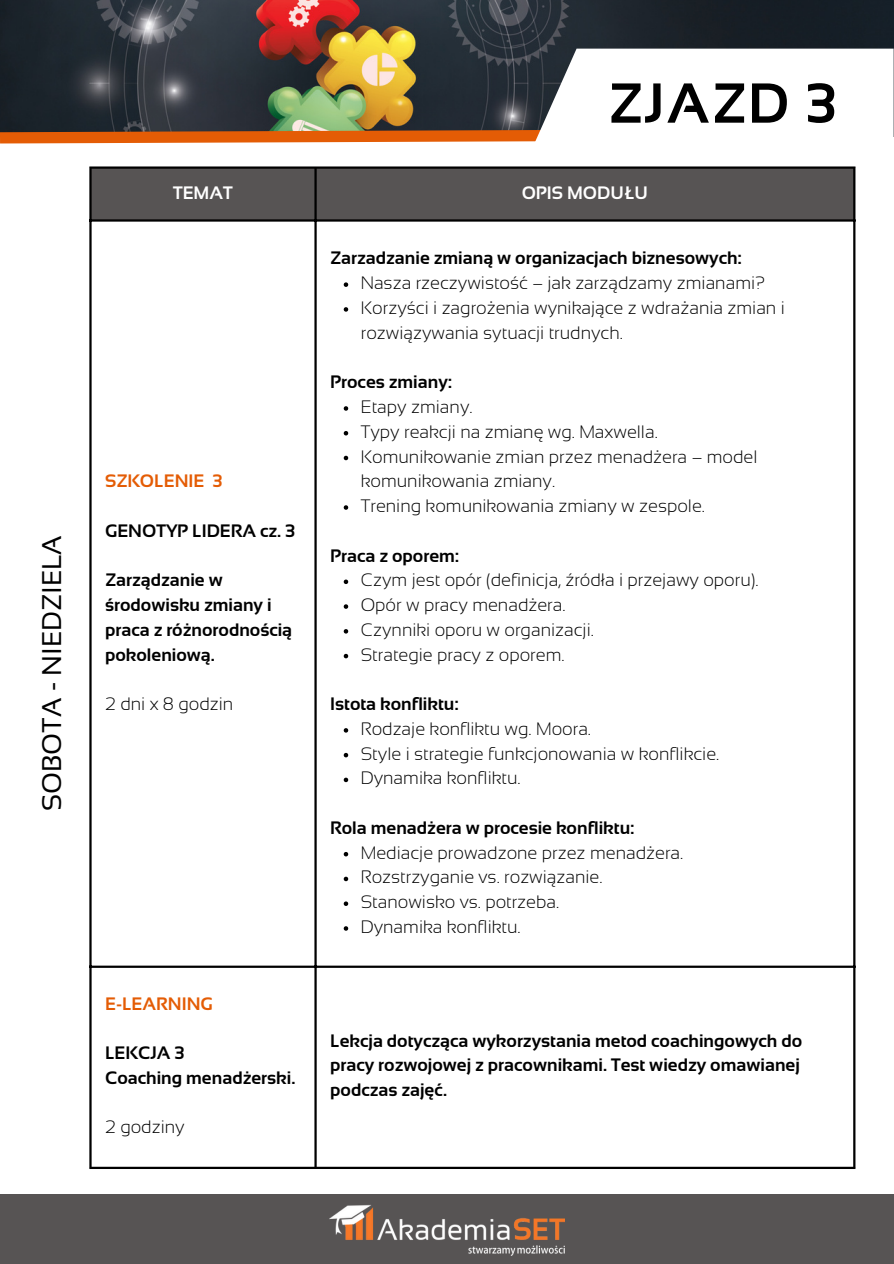
<style>
.page{position:relative;width:894px;height:1264px;background:#fff}
.page>*{position:absolute;margin:0;border:0;box-sizing:border-box;transform-origin:0 0}
.t1{font:700 56.1px "Sansation";letter-spacing:.035em;color:#000}
.t2{font:27px "Sansation";color:#000}
.t3{font:300 18px/24.8px "Sansation";color:#000}
.t4{font:700 18px/24.8px "Sansation";color:#000}
.t5{font:700 18px "Sansation";color:#e45c05}
.t6{font:700 18px "Sansation";color:#fff}
</style>
<div class="page">
<img style="left:0;top:0;width:893px;height:124px">
<svg style="left:0;top:124px;width:509px;height:20px;background:#a9612e"></svg>
<svg style="left:509px;top:49px;width:384px;height:301px"></svg>
<div style="left:0;top:1194px;width:893px;height:69px;background:#575454"></div>
<img style="left:329px;top:1204px;width:235px;height:51px">
<div style="left:92px;top:169px;width:761px;height:50px;background:#575454"></div>
<svg style="left:343px;top:282px;width:5px;height:5px"></svg>
<svg style="left:343px;top:307px;width:5px;height:5px"></svg>
<svg style="left:343px;top:406px;width:5px;height:5px"></svg>
<svg style="left:343px;top:431px;width:5px;height:4px"></svg>
<svg style="left:343px;top:456px;width:5px;height:4px"></svg>
<svg style="left:343px;top:505px;width:5px;height:5px"></svg>
<svg style="left:343px;top:579px;width:5px;height:5px"></svg>
<svg style="left:343px;top:604px;width:5px;height:5px"></svg>
<svg style="left:343px;top:629px;width:5px;height:4px"></svg>
<svg style="left:343px;top:654px;width:5px;height:4px"></svg>
<svg style="left:343px;top:728px;width:5px;height:4px"></svg>
<svg style="left:343px;top:753px;width:5px;height:4px"></svg>
<svg style="left:343px;top:777px;width:5px;height:5px"></svg>
<svg style="left:343px;top:852px;width:5px;height:4px"></svg>
<svg style="left:343px;top:876px;width:5px;height:5px"></svg>
<svg style="left:343px;top:901px;width:5px;height:5px"></svg>
<svg style="left:343px;top:926px;width:5px;height:4px"></svg>
<hr style="left:89px;top:169px;width:3px;height:997px;background:#000">
<hr style="left:314px;top:169px;width:2px;height:997px;background:#000">
<hr style="left:853px;top:169px;width:2px;height:997px;background:#000">
<hr style="left:89px;top:166px;width:766px;height:3px;background:#000">
<hr style="left:89px;top:219px;width:766px;height:3px;background:#000">
<hr style="left:89px;top:965px;width:766px;height:2px;background:#000">
<hr style="left:89px;top:1166px;width:766px;height:2px;background:#000">
<h2 class="t2" style="left:37px;top:811px;width:278px;rotate:-90deg">SOBOTA - NIEDZIELA</h2>
<h1 class="t1" style="left:608px;top:72px;width:229px">ZJAZD 3</h1>
<p class="t6" style="left:173px;top:183px;width:61px">TEMAT</p>
<p class="t6" style="left:521px;top:183px;width:128px">OPIS MODUŁU</p>
<p class="t5" style="left:105px;top:471px;width:118px">SZKOLENIE 3</p>
<p class="t4" style="left:105px;top:518px;width:191px">GENOTYP LIDERA cz. 3</p>
<p class="t4" style="left:105px;top:567px;width:189px">Zarządzanie w środowisku zmiany i praca z różnorodnością pokoleniową.</p>
<p class="t3" style="left:105px;top:691px;width:130px">2 dni x 8 godzin</p>
<p class="t5" style="left:105px;top:993px;width:109px">E-LEARNING</p>
<p class="t4" style="left:105px;top:1040px;width:192px">LEKCJA 3<br>Coaching menadżerski.</p>
<p class="t3" style="left:105px;top:1114px;width:81px">2 godziny</p>
<p class="t4" style="left:330px;top:246px;width:413px">Zarzadzanie zmianą w organizacjach biznesowych:</p>
<p class="t3" style="left:361px;top:270px;width:425px">Nasza rzeczywistość – jak zarządzamy zmianami?<br>Korzyści i zagrożenia wynikające z wdrażania zmian i rozwiązywania sytuacji trudnych.</p>
<p class="t4" style="left:330px;top:369px;width:123px">Proces zmiany:</p>
<p class="t3" style="left:361px;top:394px;width:398px">Etapy zmiany.<br>Typy reakcji na zmianę wg. Maxwella.<br>Komunikowanie zmian przez menadżera – model komunikowania zmiany.<br>Trening komunikowania zmiany w zespole.</p>
<p class="t4" style="left:330px;top:543px;width:130px">Praca z oporem:</p>
<p class="t3" style="left:361px;top:567px;width:399px">Czym jest opór (definicja, źródła i przejawy oporu).<br>Opór w pracy menadżera.<br>Czynniki oporu w organizacji.<br>Strategie pracy z oporem.</p>
<p class="t4" style="left:330px;top:691px;width:130px">Istota konfliktu:</p>
<p class="t3" style="left:361px;top:716px;width:360px">Rodzaje konfliktu wg. Moora.<br>Style i strategie funkcjonowania w konflikcie.<br>Dynamika konfliktu.</p>
<p class="t4" style="left:330px;top:815px;width:306px">Rola menadżera w procesie konfliktu:</p>
<p class="t3" style="left:361px;top:840px;width:324px">Mediacje prowadzone przez menadżera.<br>Rozstrzyganie vs. rozwiązanie.<br>Stanowisko vs. potrzeba.<br>Dynamika konfliktu.</p>
<p class="t4" style="left:330px;top:1028px;width:473px">Lekcja dotycząca wykorzystania metod coachingowych do pracy rozwojowej z pracownikami. Test wiedzy omawianej podczas zajęć.</p>
</div>
